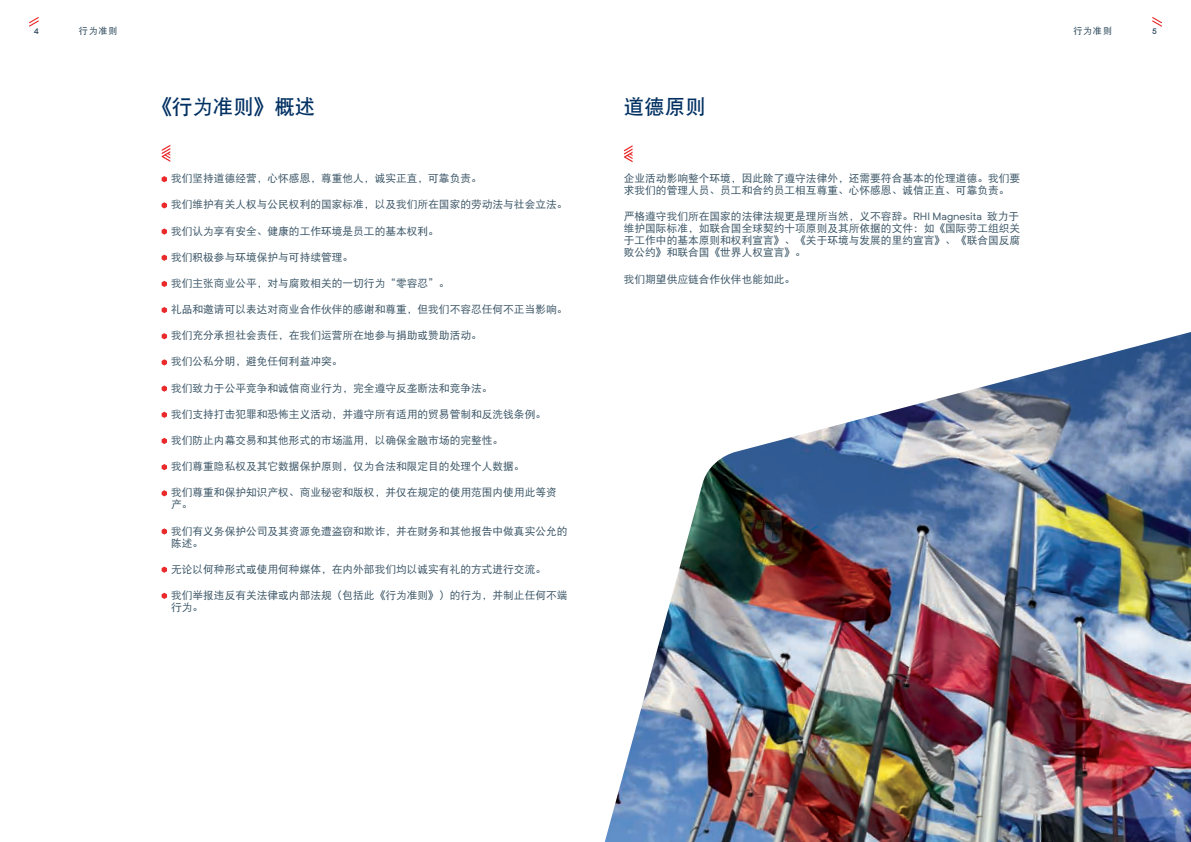
<style>
.page{position:relative;width:1191px;height:842px;background:#fff}
.page>*{position:absolute;margin:0;border:0;box-sizing:border-box;transform-origin:0 0}
.t1{font:20.5px "DF Hei W7";color:#003062}
.t2{font:10.5px/12px "DF Hei W5";color:#3b5566}
.t3{font:9px "DF Hei W7";letter-spacing:.09em;color:#3b5566}
.t4{font:600 8px "Neutrif Pro";color:#3b5566}
.s1{font-family:"Neutrif Pro"}
</style>
<div class="page">
<img style="left:605px;top:332px;width:586px;height:510px">
<svg style="left:1152px;top:17px;width:10px;height:10px"></svg>
<svg style="left:29px;top:17px;width:10px;height:10px"></svg>
<svg style="left:624px;top:145px;width:8px;height:17px"></svg>
<svg style="left:162px;top:145px;width:8px;height:17px"></svg>
<svg style="left:162px;top:176px;width:5px;height:6px"></svg>
<svg style="left:162px;top:202px;width:5px;height:6px"></svg>
<svg style="left:162px;top:228px;width:5px;height:7px"></svg>
<svg style="left:162px;top:255px;width:5px;height:6px"></svg>
<svg style="left:162px;top:281px;width:5px;height:6px"></svg>
<svg style="left:162px;top:307px;width:5px;height:6px"></svg>
<svg style="left:162px;top:333px;width:5px;height:6px"></svg>
<svg style="left:162px;top:359px;width:5px;height:6px"></svg>
<svg style="left:162px;top:385px;width:5px;height:7px"></svg>
<svg style="left:162px;top:412px;width:5px;height:6px"></svg>
<svg style="left:162px;top:438px;width:5px;height:6px"></svg>
<svg style="left:162px;top:464px;width:5px;height:6px"></svg>
<svg style="left:162px;top:490px;width:5px;height:6px"></svg>
<svg style="left:162px;top:528px;width:5px;height:6px"></svg>
<svg style="left:162px;top:567px;width:5px;height:6px"></svg>
<svg style="left:162px;top:593px;width:5px;height:6px"></svg>
<p class="t4" style="left:34px;top:26px;width:6px">4</p>
<p class="t3" style="left:79px;top:26px;width:40px">行为准则</p>
<p class="t3" style="left:1073px;top:26px;width:40px">行为准则</p>
<p class="t4" style="left:1152px;top:26px;width:6px">5</p>
<h1 class="t1" style="left:151px;top:97px;width:166px">《行为准则》概述</h1>
<p class="t2" style="left:171px;top:172px;width:312px">我们坚持道德经营，心怀感恩，尊重他人，诚实正直，可靠负责。</p>
<p class="t2" style="left:171px;top:199px;width:398px">我们维护有关人权与公民权利的国家标准，以及我们所在国家的劳动法与社会立法。</p>
<p class="t2" style="left:171px;top:225px;width:269px">我们认为享有安全、健康的工作环境是员工的基本权利。</p>
<p class="t2" style="left:171px;top:251px;width:184px">我们积极参与环境保护与可持续管理。</p>
<p class="t2" style="left:171px;top:277px;width:280px">我们主张商业公平，对与腐败相关的一切行为“零容忍”。</p>
<p class="t2" style="left:171px;top:303px;width:398px">礼品和邀请可以表达对商业合作伙伴的感谢和尊重，但我们不容忍任何不正当影响。</p>
<p class="t2" style="left:171px;top:329px;width:312px">我们充分承担社会责任，在我们运营所在地参与捐助或赞助活动。</p>
<p class="t2" style="left:171px;top:356px;width:173px">我们公私分明，避免任何利益冲突。</p>
<p class="t2" style="left:171px;top:382px;width:323px">我们致力于公平竞争和诚信商业行为，完全遵守反垄断法和竞争法。</p>
<p class="t2" style="left:171px;top:408px;width:376px">我们支持打击犯罪和恐怖主义活动，并遵守所有适用的贸易管制和反洗钱条例。</p>
<p class="t2" style="left:171px;top:434px;width:334px">我们防止内幕交易和其他形式的市场滥用，以确保金融市场的完整性。</p>
<p class="t2" style="left:171px;top:460px;width:355px">我们尊重隐私权及其它数据保护原则，仅为合法和限定目的处理个人数据。</p>
<p class="t2" style="left:171px;top:487px;width:387px">我们尊重和保护知识产权、商业秘密和版权，并仅在规定的使用范围内使用此等资产。</p>
<p class="t2" style="left:171px;top:525px;width:398px">我们有义务保护公司及其资源免遭盗窃和欺诈，并在财务和其他报告中做真实公允的陈述。</p>
<p class="t2" style="left:171px;top:563px;width:376px">无论以何种形式或使用何种媒体，在内外部我们均以诚实有礼的方式进行交流。</p>
<p class="t2" style="left:171px;top:589px;width:398px">我们举报违反有关法律或内部法规（包括此《行为准则》）的行为，并制止任何不端行为。</p>
<h1 class="t1" style="left:624px;top:97px;width:83px">道德原则</h1>
<p class="t2" style="left:624px;top:172px;width:398px">企业活动影响整个环境，因此除了遵守法律外，还需要符合基本的伦理道德。我们要求我们的管理人员、员工和合约员工相互尊重、心怀感恩、诚信正直、可靠负责。</p>
<p class="t2" style="left:624px;top:211px;width:398px;text-align:justify">严格遵守我们所在国家的法律法规更是理所当然，义不容辞。<span class="s1">RHI Magnesita</span> 致力于维护国际标准，如联合国全球契约十项原则及其所依据的文件：如《国际劳工组织关于工作中的基本原则和权利宣言》、《关于环境与发展的里约宣言》、《联合国反腐败公约》和联合国《世界人权宣言》。</p>
<p class="t2" style="left:624px;top:273px;width:173px">我们期望供应链合作伙伴也能如此。</p>
</div>
